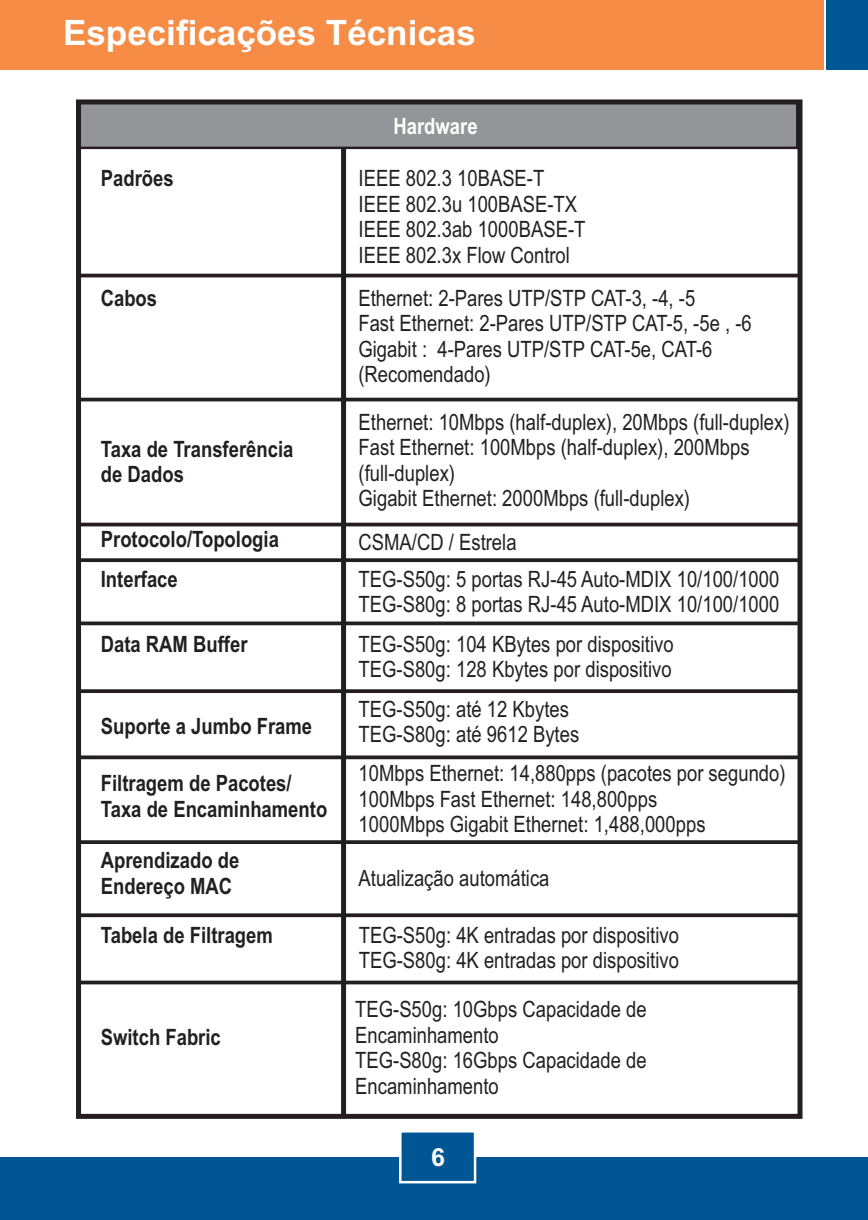
<style>
.page{position:relative;width:868px;height:1220px;background:#fff}
.page>*{position:absolute;margin:0;border:0;box-sizing:border-box;transform-origin:0 0}
.t1{font:700 35px "Arial";color:#fff}
.t2{font:700 25px "Arial";color:#fff}
.t3{font:22.5px/25.5px "Arial Narrow";color:#231f20}
.t4{font:700 22.5px/25.8px "Arial Narrow";color:#231f20}
.t5{font:700 22.5px "Arial Narrow";color:#fff}
</style>
<div class="page">
<svg style="left:82px;top:105px;width:714px;height:45px"></svg>
<div style="left:0;top:1157px;width:867px;height:63px;background:#005595"></div>
<div style="left:0;top:0;width:823px;height:70px;background:#f68c45"></div>
<div style="left:826px;top:0;width:41px;height:70px;background:#005595"></div>
<svg style="left:399px;top:1132px;width:78px;height:52px"></svg>
<div style="left:341px;top:148px;width:5px;height:970px;background:#231f20"></div>
<div style="left:76px;top:99px;width:726px;height:1020px;border:5px solid #231f20"></div>
<hr style="left:77px;top:274px;width:720px;height:3px;background:#231f20">
<hr style="left:77px;top:398px;width:720px;height:3px;background:#231f20">
<hr style="left:77px;top:523px;width:720px;height:3px;background:#231f20">
<svg style="left:77px;top:621px;width:720px;height:4px;fill:#231f20"></svg>
<svg style="left:77px;top:558px;width:720px;height:4px;fill:#231f20"></svg>
<svg style="left:77px;top:689px;width:720px;height:4px;fill:#231f20"></svg>
<svg style="left:77px;top:755px;width:720px;height:4px;fill:#231f20"></svg>
<svg style="left:77px;top:840px;width:720px;height:4px;fill:#231f20"></svg>
<svg style="left:77px;top:913px;width:720px;height:4px;fill:#231f20"></svg>
<hr style="left:77px;top:981px;width:720px;height:3px;background:#231f20">
<h1 class="t1" style="left:63px;top:20px;width:414px">Especificações Técnicas</h1>
<p class="t5" style="left:393px;top:117px;width:86px">Hardware</p>
<p class="t4" style="left:101px;top:167px;width:74px">Padrões</p>
<p class="t3" style="left:358px;top:168px;width:228px">IEEE 802.3 10BASE-T<br>IEEE 802.3u 100BASE-TX<br>IEEE 802.3ab 1000BASE-T<br>IEEE 802.3x Flow Control</p>
<p class="t4" style="left:101px;top:287px;width:58px">Cabos</p>
<p class="t3" style="left:358px;top:287px;width:395px">Ethernet: 2-Pares UTP/STP CAT-3, -4, -5<br>Fast Ethernet: 2-Pares UTP/STP CAT-5, -5e , -6<br>Gigabit : 4-Pares UTP/STP CAT-5e, CAT-6 (Recomendado)</p>
<p class="t4" style="left:101px;top:438px;width:194px">Taxa de Transferência de Dados</p>
<p class="t3" style="left:358px;top:411px;width:432px">Ethernet: 10Mbps (half-duplex), 20Mbps (full-duplex)<br>Fast Ethernet: 100Mbps (half-duplex), 200Mbps (full-duplex)<br>Gigabit Ethernet: 2000Mbps (full-duplex)</p>
<p class="t4" style="left:101px;top:529px;width:180px">Protocolo/Topologia</p>
<p class="t3" style="left:358px;top:531px;width:159px">CSMA/CD / Estrela</p>
<p class="t4" style="left:101px;top:568px;width:78px">Interface</p>
<p class="t3" style="left:358px;top:568px;width:422px">TEG-S50g: 5 portas RJ-45 Auto-MDIX 10/100/1000<br>TEG-S80g: 8 portas RJ-45 Auto-MDIX 10/100/1000</p>
<p class="t4" style="left:101px;top:633px;width:148px">Data RAM Buffer</p>
<p class="t3" style="left:358px;top:633px;width:316px">TEG-S50g: 104 KBytes por dispositivo<br>TEG-S80g: 128 Kbytes por dispositivo</p>
<p class="t4" style="left:101px;top:715px;width:213px">Suporte a Jumbo Frame</p>
<p class="t3" style="left:358px;top:698px;width:222px">TEG-S50g: até 12 Kbytes<br>TEG-S80g: até 9612 Bytes</p>
<p class="t4" style="left:101px;top:772px;width:228px">Filtragem de Pacotes/<br>Taxa de Encaminhamento</p>
<p class="t3" style="left:358px;top:763px;width:428px">10Mbps Ethernet: 14,880pps (pacotes por segundo)<br>100Mbps Fast Ethernet: 148,800pps<br>1000Mbps Gigabit Ethernet: 1,488,000pps</p>
<p class="t4" style="left:101px;top:849px;width:140px">Aprendizado de<br>Endereço MAC</p>
<p class="t4" style="left:101px;top:924px;width:173px">Tabela de Filtragem</p>
<p class="t4" style="left:101px;top:1027px;width:121px">Switch Fabric</p>
<p class="t3" style="left:358px;top:867px;width:192px">Atualização automática</p>
<p class="t3" style="left:359px;top:924px;width:321px">TEG-S50g: 4K entradas por dispositivo<br>TEG-S80g: 4K entradas por dispositivo</p>
<p class="t3" style="left:355px;top:999px;width:293px">TEG-S50g: 10Gbps Capacidade de<br>Encaminhamento<br>TEG-S80g: 16Gbps Capacidade de<br>Encaminhamento</p>
<p class="t2" style="left:431px;top:1147px;width:15px">6</p>
</div>
